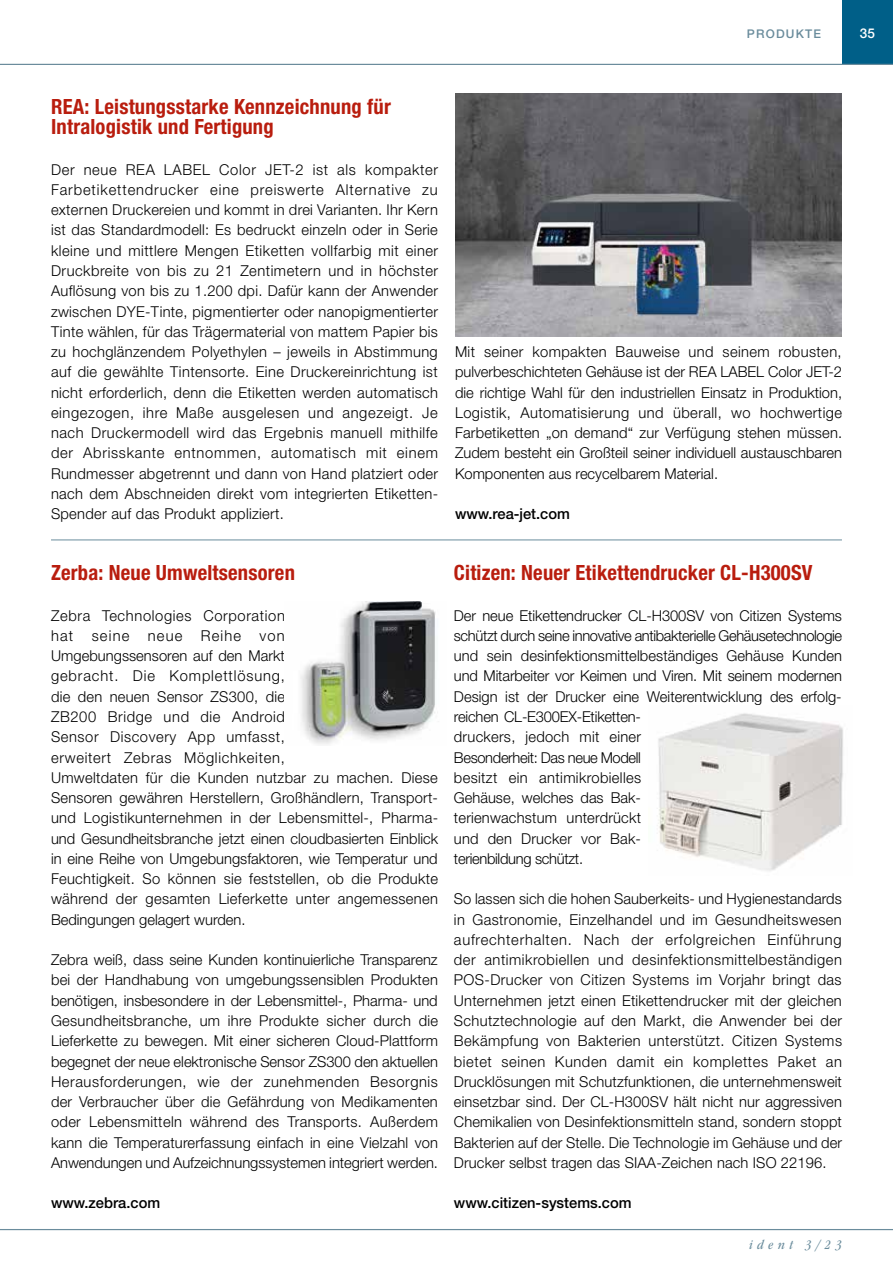
<style>
.page{position:relative;width:893px;height:1263px;background:#fff}
.page>*{position:absolute;margin:0;border:0;box-sizing:border-box;transform-origin:0 0}
.t1{font:700 condensed 21px/20.2px "Helvetica Neue LT Std";letter-spacing:.01em;color:#b91d0e}
.t2{font:300 15px/20.2px "Helvetica Neue LT Std";letter-spacing:.01em;color:#000;text-align:justify}
.t3{font:500 15px "Helvetica Neue LT Std";color:#000}
.t4{font:italic condensed 13.5px "ITC Garamond Std";letter-spacing:.35em;color:#6a8c9c}
.t5{font:500 13.5px "Helvetica Neue LT Std";color:#fff}
.t6{font:500 12px "Helvetica Neue LT Std";letter-spacing:.1em;color:#6a8c9c}
</style>
<div class="page">
<img style="left:300px;top:602px;width:136px;height:142px">
<img style="left:455px;top:94px;width:387px;height:243px">
<hr style="left:51px;top:539px;width:791px;height:1px;background:#6a8c9c">
<img style="left:657px;top:713px;width:186px;height:158px">
<div style="left:842px;top:0;width:51px;height:64px;background:#005f88"></div>
<hr style="left:0;top:64px;width:893px;height:1px;background:#6a8c9c">
<hr style="left:0;top:1229px;width:893px;height:1px;background:#6a8c9c">
<p class="t6" style="left:747px;top:27px;width:74px">produkte</p>
<p class="t5" style="left:860px;top:25px;width:17px">35</p>
<h1 class="t1" style="left:51px;top:96px;width:341px">REA: Leistungsstarke Kennzeichnung für<br>Intralogistik und Fertigung</h1>
<p class="t2" style="left:51px;top:159px;width:389px">Der neue REA LABEL Color JET-2 ist als kompakter Farbetikettendrucker eine preiswerte Alternative zu externen Druckereien und kommt in drei Varianten. Ihr Kern ist das Standardmodell: Es bedruckt einzeln oder in Serie kleine und mittlere Mengen Etiketten vollfarbig mit einer Druckbreite von bis zu 21 Zentimetern und in höchster Auflösung von bis zu 1.200 dpi. Dafür kann der Anwender zwischen DYE-Tinte, pigmentierter oder nanopigmentierter Tinte wählen, für das Trägermaterial von mattem Papier bis zu hochglänzendem Polyethylen – jeweils in Abstimmung auf die gewählte Tintensorte. Eine Druckereinrichtung ist nicht erforderlich, denn die Etiketten werden automatisch eingezogen, ihre Maße ausgelesen und angezeigt. Je nach Druckermodell wird das Ergebnis manuell mithilfe der Abrisskante entnommen, automatisch mit einem Rundmesser abgetrennt und dann von Hand platziert oder nach dem Abschneiden direkt vom integrierten Etiketten-Spender auf das Produkt appliziert.</p>
<p class="t2" style="left:455px;top:341px;width:389px">Mit seiner kompakten Bauweise und seinem robusten, pulverbeschichteten Gehäuse ist der REA LABEL Color JET-2 die richtige Wahl für den industriellen Einsatz in Produktion, Logistik, Automatisierung und überall, wo hochwertige Farbetiketten „on demand“ zur Verfügung stehen müssen.<br>Zudem besteht ein Großteil seiner individuell austauschbaren Komponenten aus recycelbarem Material.</p>
<p class="t3" style="left:455px;top:505px;width:116px">www.rea-jet.com</p>
<h1 class="t1" style="left:51px;top:562px;width:245px">Zerba: Neue Umweltsensoren</h1>
<p class="t2" style="left:51px;top:605px;width:389px;text-align:left">Zebra Technologies Corporation<br>hat seine neue Reihe von<br>Umgebungssensoren auf den Markt<br>gebracht. Die Komplettlösung,<br>die den neuen Sensor ZS300, die<br>ZB200 Bridge und die Android<br>Sensor Discovery App umfasst,<br>erweitert Zebras Möglichkeiten,<br>Umweltdaten für die Kunden nutzbar zu machen. Diese Sensoren gewähren Herstellern, Großhändlern, Transport&shy;und Logistikunternehmen in der Lebensmittel-, Pharma&shy;und Gesundheitsbranche jetzt einen cloudbasierten Einblick in eine Reihe von Umgebungsfaktoren, wie Temperatur und Feuchtigkeit. So können sie feststellen, ob die Produkte während der gesamten Lieferkette unter angemessenen Bedingungen gelagert wurden.</p>
<p class="t2" style="left:51px;top:949px;width:389px">Zebra weiß, dass seine Kunden kontinuierliche Transparenz bei der Handhabung von umgebungssensiblen Produkten benötigen, insbesondere in der Lebensmittel-, Pharma- und Gesundheitsbranche, um ihre Produkte sicher durch die Lieferkette zu bewegen. Mit einer sicheren Cloud-Plattform begegnet der neue elektronische Sensor ZS300 den aktuellen Herausforderungen, wie der zunehmenden Besorgnis der Verbraucher über die Gefährdung von Medikamenten oder Lebensmitteln während des Transports. Außerdem kann die Temperaturerfassung einfach in eine Vielzahl von Anwendungen und Aufzeichnungssystemen integriert werden.</p>
<p class="t3" style="left:51px;top:1194px;width:111px">www.zebra.com</p>
<h1 class="t1" style="left:454px;top:562px;width:360px">Citizen: Neuer Etikettendrucker CL-H300SV</h1>
<p class="t2" style="left:454px;top:605px;width:390px;text-align:left">Der neue Etikettendrucker CL-H300SV von Citizen Systems schützt durch seine innovative antibakterielle Gehäusetechnologie und sein desinfektionsmittelbeständiges Gehäuse Kunden und Mitarbeiter vor Keimen und Viren. Mit seinem modernen Design ist der Drucker eine Weiterentwicklung des erfolg&shy;reichen CL-E300EX-Etiketten-<br>druckers, jedoch mit einer<br>Besonderheit: Das neue Modell<br>besitzt ein antimikrobielles<br>Gehäuse, welches das Bak-<br>terienwachstum unterdrückt<br>und den Drucker vor Bak-<br>terienbildung schützt.</p>
<p class="t2" style="left:454px;top:889px;width:390px">So lassen sich die hohen Sauberkeits- und Hygienestandards in Gastronomie, Einzelhandel und im Gesundheitswesen aufrechterhalten. Nach der erfolgreichen Einführung der antimikrobiellen und desinfektionsmittelbeständigen POS-Drucker von Citizen Systems im Vorjahr bringt das Unternehmen jetzt einen Etikettendrucker mit der gleichen Schutztechnologie auf den Markt, die Anwender bei der Bekämpfung von Bakterien unterstützt. Citizen Systems bietet seinen Kunden damit ein komplettes Paket an Drucklösungen mit Schutzfunktionen, die unternehmensweit einsetzbar sind. Der CL-H300SV hält nicht nur aggressiven Chemikalien von Desinfektionsmitteln stand, sondern stoppt Bakterien auf der Stelle. Die Technologie im Gehäuse und der Drucker selbst tragen das SIAA-Zeichen nach ISO 22196.</p>
<p class="t3" style="left:454px;top:1194px;width:179px">www.citizen-systems.com</p>
<p class="t4" style="left:749px;top:1237px;width:94px">ident 3/23</p>
</div>
